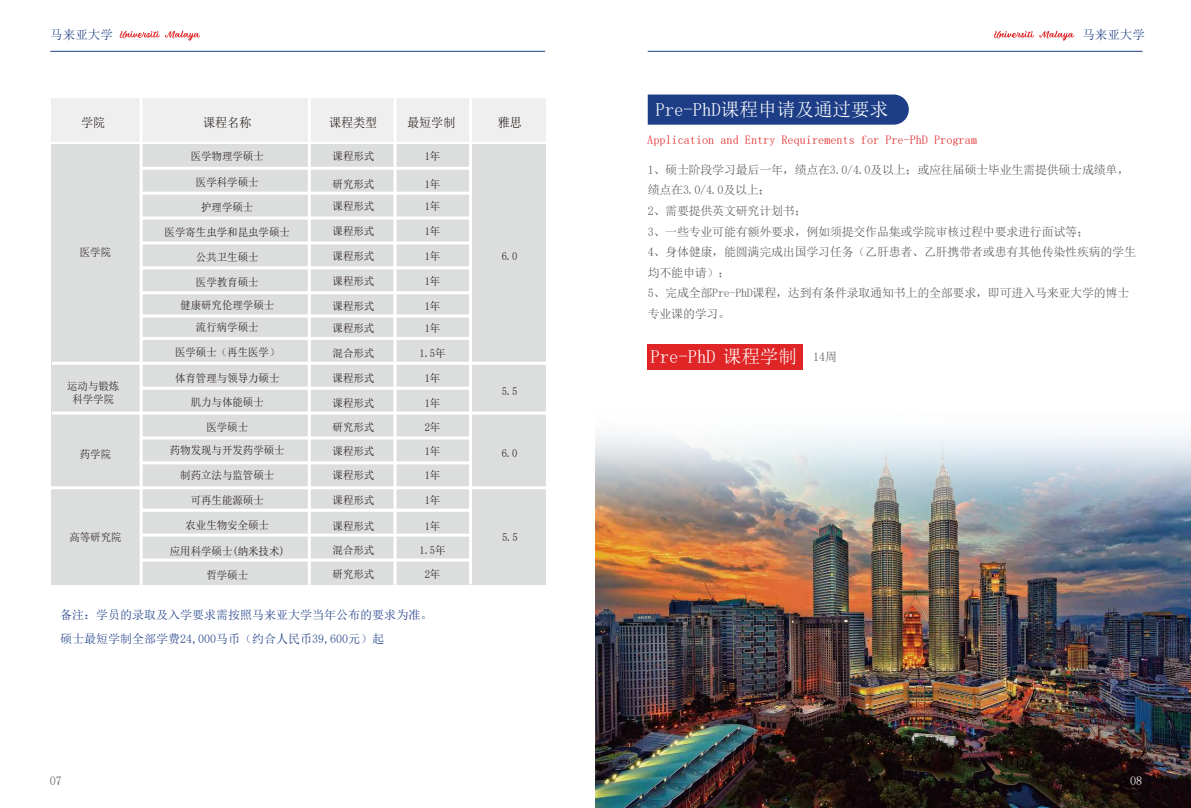
<style>
.page{position:relative;width:1191px;height:808px;background:#fff}
.page>*{position:absolute;margin:0;border:0;box-sizing:border-box;transform-origin:0 0}
.t1{font:18.6px "Alibaba Pu Hui Ti M G Bpc EUC H";color:#fff}
.t2{font:12.7px "Alibaba Pu Hui Ti R G Bpc EUC H";color:#221815;scale:.95 1}
.t3{font:12.5px "Alibaba Pu Hui Ti M G Bpc EUC H";color:#1d3e87}
.t4{font:12.2px "Alibaba Pu Hui Ti R G Bpc EUC H";color:#df2525}
.t5{font:12.2px "Alibaba Pu Hui Ti R G Bpc EUC H";color:#595757}
.t6{font:12.2px "Alibaba Pu Hui Ti R G Bpc EUC H";color:#fff}
.t7{font:12px/20.7px "Alibaba Pu Hui Ti R G Bpc EUC H";letter-spacing:-.02em;color:#595757}
.t8{font:12px "Alibaba Pu Hui Ti M G Bpc EUC H";color:#1d3e87}
.t9{font:11px/13.2px "Alibaba Pu Hui Ti R G Bpc EUC H";color:#221815;text-align:center;scale:.95 1}
.s1{font-family:"Alibaba Pu Hui Ti R G Bpc EUC H";font-size:12px;color:#595757}
</style>
<div class="page">
<img style="left:595px;top:435px;width:596px;height:373px">
<svg style="left:120px;top:31px;width:80px;height:10px"></svg>
<hr style="left:50px;top:51px;width:495px;height:1px;background:#1d3e87">
<svg style="left:994px;top:31px;width:80px;height:10px"></svg>
<hr style="left:647px;top:51px;width:495px;height:1px;background:#1d3e87">
<div style="left:647px;top:95px;width:261px;height:30px;background:#1d3e87"></div>
<div style="left:646px;top:345px;width:156px;height:25px;background:#df2525"></div>
<div style="left:52px;top:99px;width:494px;height:43px;background:#efefef"></div>
<div style="left:52px;top:144px;width:494px;height:441px;background:#dcdddd"></div>
<hr style="left:140px;top:97px;width:3px;height:488px;background:#fff">
<hr style="left:308px;top:97px;width:3px;height:488px;background:#fff">
<hr style="left:393px;top:97px;width:3px;height:488px;background:#fff">
<hr style="left:469px;top:97px;width:3px;height:487px;background:#fff">
<hr style="left:140px;top:167px;width:330px;height:3px;background:#fff">
<hr style="left:141px;top:192px;width:329px;height:3px;background:#fff">
<hr style="left:141px;top:217px;width:329px;height:3px;background:#fff">
<hr style="left:141px;top:241px;width:329px;height:3px;background:#fff">
<hr style="left:140px;top:266px;width:330px;height:3px;background:#fff">
<hr style="left:141px;top:291px;width:329px;height:3px;background:#fff">
<hr style="left:141px;top:314px;width:329px;height:3px;background:#fff">
<hr style="left:141px;top:337px;width:329px;height:3px;background:#fff">
<hr style="left:52px;top:362px;width:494px;height:3px;background:#fff">
<hr style="left:141px;top:387px;width:329px;height:3px;background:#fff">
<hr style="left:52px;top:412px;width:494px;height:3px;background:#fff">
<hr style="left:141px;top:436px;width:329px;height:3px;background:#fff">
<hr style="left:141px;top:461px;width:329px;height:3px;background:#fff">
<hr style="left:50px;top:486px;width:499px;height:3px;background:#fff">
<hr style="left:141px;top:509px;width:329px;height:3px;background:#fff">
<hr style="left:141px;top:534px;width:329px;height:3px;background:#fff">
<hr style="left:141px;top:558px;width:329px;height:3px;background:#fff">
<p class="t3" style="left:50px;top:28px;width:64px">马来亚大学</p>
<p class="t3" style="left:1082px;top:28px;width:64px">马来亚大学</p>
<p class="t2" style="left:81px;top:116px;width:27px">学院</p>
<p class="t2" style="left:203px;top:116px;width:52px">课程名称</p>
<p class="t2" style="left:329px;top:116px;width:52px">课程类型</p>
<p class="t2" style="left:407px;top:116px;width:52px">最短学制</p>
<p class="t9" style="left:80px;top:246px;width:34px">医学院</p>
<p class="t9" style="left:67px;top:379px;width:56px">运动与锻炼科学学院</p>
<p class="t9" style="left:80px;top:448px;width:34px">药学院</p>
<p class="t9" style="left:69px;top:530px;width:56px">高等研究院</p>
<p class="t9" style="left:191px;top:149px;width:78px">医学物理学硕士</p>
<p class="t9" style="left:196px;top:176px;width:67px">医学科学硕士</p>
<p class="t9" style="left:201px;top:201px;width:56px">护理学硕士</p>
<p class="t9" style="left:165px;top:226px;width:133px">医学寄生虫学和昆虫学硕士</p>
<p class="t9" style="left:196px;top:251px;width:67px">公共卫生硕士</p>
<p class="t9" style="left:180px;top:270px;width:100px;line-height:23.3px">医学教育硕士<br>健康研究伦理学硕士</p>
<p class="t9" style="left:196px;top:321px;width:67px">流行病学硕士</p>
<p class="t9" style="left:175px;top:346px;width:111px">医学硕士（再生医学）</p>
<p class="t9" style="left:175px;top:366px;width:111px;line-height:24.1px">体育管理与领导力硕士肌力与体能硕士</p>
<p class="t9" style="left:170px;top:415px;width:122px;line-height:22.8px">医学硕士<br>药物发现与开发药学硕士</p>
<p class="t9" style="left:180px;top:469px;width:100px">制药立法与监管硕士</p>
<p class="t9" style="left:191px;top:494px;width:78px">可再生能源硕士</p>
<p class="t9" style="left:185px;top:518px;width:89px">农业生物安全硕士</p>
<p class="t9" style="left:170px;top:539px;width:122px;line-height:23.9px">应用科学硕士(纳米技术)哲学硕士</p>
<p class="t9" style="left:333px;top:149px;width:45px">课程形式</p>
<p class="t9" style="left:425px;top:149px;width:18px">1年</p>
<p class="t9" style="left:333px;top:177px;width:45px">研究形式</p>
<p class="t9" style="left:425px;top:177px;width:18px">1年</p>
<p class="t9" style="left:333px;top:200px;width:45px">课程形式</p>
<p class="t9" style="left:425px;top:200px;width:18px">1年</p>
<p class="t9" style="left:333px;top:225px;width:45px">课程形式</p>
<p class="t9" style="left:425px;top:225px;width:18px">1年</p>
<p class="t9" style="left:333px;top:250px;width:45px">课程形式</p>
<p class="t9" style="left:425px;top:250px;width:18px">1年</p>
<p class="t9" style="left:333px;top:275px;width:45px">课程形式</p>
<p class="t9" style="left:425px;top:275px;width:18px">1年</p>
<p class="t9" style="left:333px;top:299px;width:45px">课程形式</p>
<p class="t9" style="left:425px;top:299px;width:18px">1年</p>
<p class="t9" style="left:333px;top:321px;width:45px">课程形式</p>
<p class="t9" style="left:425px;top:321px;width:18px">1年</p>
<p class="t9" style="left:333px;top:346px;width:45px">混合形式</p>
<p class="t9" style="left:419px;top:346px;width:29px">1.5年</p>
<p class="t9" style="left:333px;top:372px;width:45px">课程形式</p>
<p class="t9" style="left:425px;top:372px;width:18px">1年</p>
<p class="t9" style="left:333px;top:397px;width:45px">课程形式</p>
<p class="t9" style="left:425px;top:397px;width:18px">1年</p>
<p class="t9" style="left:333px;top:420px;width:45px">研究形式</p>
<p class="t9" style="left:425px;top:420px;width:18px">2年</p>
<p class="t9" style="left:333px;top:444px;width:45px">课程形式</p>
<p class="t9" style="left:425px;top:444px;width:18px">1年</p>
<p class="t9" style="left:333px;top:469px;width:45px">课程形式</p>
<p class="t9" style="left:425px;top:469px;width:18px">1年</p>
<p class="t9" style="left:333px;top:493px;width:45px">课程形式</p>
<p class="t9" style="left:425px;top:493px;width:18px">1年</p>
<p class="t9" style="left:333px;top:519px;width:45px">课程形式</p>
<p class="t9" style="left:425px;top:519px;width:18px">1年</p>
<p class="t9" style="left:333px;top:543px;width:45px">混合形式</p>
<p class="t9" style="left:419px;top:543px;width:29px">1.5年</p>
<p class="t9" style="left:333px;top:568px;width:45px">研究形式</p>
<p class="t9" style="left:425px;top:568px;width:18px">2年</p>
<p class="t8" style="left:60px;top:609px;width:373px">备注：学员的录取及入学要求需按照马来亚大学当年公布的要求为准。</p>
<p class="t8" style="left:60px;top:632px;width:325px">硕士最短学制全部学费24,000马币（约合人民币39,600元）起</p>
<p class="t2" style="left:498px;top:116px;width:27px">雅思</p>
<p class="t9" style="left:502px;top:249px;width:18px">6.0</p>
<p class="t9" style="left:502px;top:384px;width:18px">5.5</p>
<p class="t9" style="left:502px;top:446px;width:18px">6.0</p>
<p class="t9" style="left:502px;top:530px;width:18px">5.5</p>
<h1 class="t1" style="left:655px;top:100px;width:234px">Pre-PhD课程申请及通过要求</h1>
<p class="t4" style="left:647px;top:134px;width:331px">Application and Entry Requirements for Pre-PhD Program</p>
<p class="t7" style="left:647px;top:159px;width:490px">1、硕士阶段学习最后一年，绩点在3.0/4.0及以上；或应往届硕士毕业生需提供硕士成绩单，绩点在3.0/4.0及以上；<br>2、需要提供英文研究计划书；<br>3、一些专业可能有额外要求，例如须提交作品集或学院审核过程中要求进行面试等；<br>4、身体健康，能圆满完成出国学习任务（乙肝患者、乙肝携带者或患有其他传染性疾病的学生均不能申请）；<br>5、完成全部Pre-PhD课程，达到有条件录取通知书上的全部要求，即可进入马来亚大学的博士专业课的学习。</p>
<h1 class="t1" style="left:650px;top:347px;width:188px">Pre-PhD 课程学制 <span class="s1">14周</span></h1>
<p class="t5" style="left:50px;top:775px;width:14px">07</p>
<p class="t6" style="left:1130px;top:775px;width:14px">08</p>
</div>
